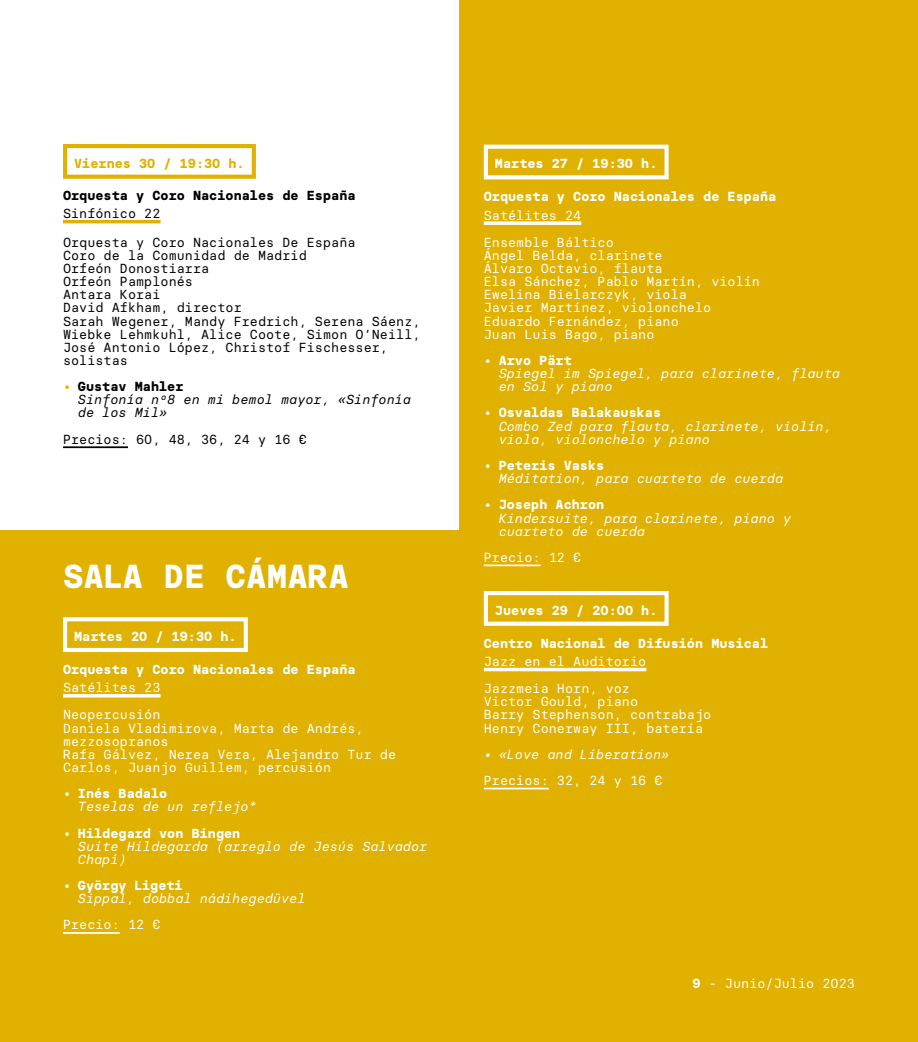
<style>
.page{position:relative;width:918px;height:1042px;background:#fff}
.page>*{position:absolute;margin:0;border:0;box-sizing:border-box;transform-origin:0 0}
.t1{font:700 33.25px "Basier Circle Mono";color:#fff}
.t2{font:13.12px/13.1px "Basier Circle Mono";color:#fff}
.t3{font:italic 13.12px/13.1px "Basier Circle Mono";color:#fff}
.t4{font:13.12px/13.1px "Basier Circle Mono";color:#000}
.t5{font:700 13.12px "Basier Circle Mono";color:#fff}
.t6{font:italic 13.12px/13.1px "Basier Circle Mono";color:#000}
.t7{font:700 13.12px "Basier Circle Mono";color:#000}
.t8{font:700 13.12px "Basier Circle Mono";color:#e0b100}
.s1{font-weight:700;font-style:normal;color:#e0b100}
.s2{font-weight:700;font-style:normal}
.s3{font-weight:700}
</style>
<div class="page">
<div style="left:459px;top:0;width:459px;height:1042px;background:#e0b100"></div>
<hr style="left:63px;top:220px;width:97px;height:3px;background:#e0b100">
<hr style="left:63px;top:446px;width:65px;height:2px;background:#000">
<div style="left:63px;top:144px;width:193px;height:35px;border:4px solid #e0b100"></div>
<div style="left:0;top:531px;width:458px;height:511px;background:#e0b100"></div>
<hr style="left:63px;top:694px;width:97px;height:3px;background:#fff">
<hr style="left:63px;top:932px;width:57px;height:2px;background:#fff">
<div style="left:63px;top:617px;width:185px;height:35px;border:4px solid #fff"></div>
<svg style="left:484px;top:221px;width:97px;height:4px"></svg>
<hr style="left:484px;top:564px;width:57px;height:2px;background:#fff">
<hr style="left:484px;top:668px;width:162px;height:3px;background:#fff">
<hr style="left:484px;top:788px;width:65px;height:1px;background:#fff">
<div style="left:484px;top:145px;width:184px;height:34px;border:4px solid #fff"></div>
<div style="left:484px;top:591px;width:184px;height:35px;border:4px solid #fff"></div>
<p class="t8" style="left:74px;top:155px;width:172px">Viernes 30 / 19:30 h.</p>
<p class="t7" style="left:63px;top:187px;width:294px">Orquesta y Coro Nacionales de España</p>
<p class="t4" style="left:63px;top:199px;width:294px;line-height:28.7px">Sinfónico 22<br>Orquesta y Coro Nacionales De España</p>
<p class="t4" style="left:63px;top:248px;width:359px">Coro de la Comunidad de Madrid<br>Orfeón Donostiarra<br>Orfeón Pamplonés<br>Antara Korai<br>David Afkham, director<br>Sarah Wegener, Mandy Fredrich, Serena Sáenz,<br>Wiebke Lehmkuhl, Alice Coote, Simon O’Neill,<br>José Antonio López, Christof Fischesser, solistas</p>
<p class="t6" style="left:78px;top:380px;width:335px;text-indent:-15px"><span class="s1">•</span> <span class="s2">Gustav Mahler<br></span>Sinfonía nº8 en mi bemol mayor, «Sinfonía de los Mil»</p>
<p class="t4" style="left:63px;top:432px;width:245px">Precios: 60, 48, 36, 24 y 16 €</p>
<h1 class="t1" style="left:63px;top:556px;width:288px">SALA DE CÁMARA</h1>
<p class="t5" style="left:74px;top:628px;width:164px">Martes 20 / 19:30 h.</p>
<p class="t5" style="left:63px;top:661px;width:294px">Orquesta y Coro Nacionales de España</p>
<p class="t2" style="left:63px;top:674px;width:99px;line-height:27.1px">Satélites 23<br>Neopercusión</p>
<p class="t2" style="left:63px;top:721px;width:335px">Daniela Vladimirova, Marta de Andrés, mezzosopranos<br>Rafa Gálvez, Nerea Vera, Alejandro Tur de<br>Carlos, Juanjo Guillem, percusión</p>
<p class="t5" style="left:63px;top:785px;width:106px">• Inés Badalo</p>
<p class="t3" style="left:78px;top:800px;width:180px">Teselas de un reflejo*</p>
<p class="t5" style="left:63px;top:825px;width:179px">• Hildegard von Bingen</p>
<p class="t3" style="left:78px;top:839px;width:351px">Suite Hildegarda (arreglo de Jesús Salvador<br>Chapí)</p>
<p class="t5" style="left:63px;top:877px;width:121px">• György Ligeti</p>
<p class="t3" style="left:78px;top:892px;width:229px">Sippal, dobbal nádihegedüvel</p>
<p class="t2" style="left:63px;top:918px;width:99px">Precio: 12 €</p>
<p class="t5" style="left:495px;top:155px;width:164px">Martes 27 / 19:30 h.</p>
<p class="t5" style="left:484px;top:188px;width:294px">Orquesta y Coro Nacionales de España</p>
<p class="t2" style="left:484px;top:201px;width:131px;line-height:27.1px">Satélites 24<br>Ensemble Báltico</p>
<p class="t2" style="left:484px;top:248px;width:278px">Ángel Belda, clarinete<br>Álvaro Octavio, flauta<br>Elsa Sánchez, Pablo Martín, violín<br>Ewelina Bielarczyk, viola<br>Javier Martínez, violonchelo<br>Eduardo Fernández, piano<br>Juan Luis Bago, piano</p>
<p class="t5" style="left:484px;top:352px;width:90px">• Arvo Pärt</p>
<p class="t3" style="left:499px;top:367px;width:343px">Spiegel im Spiegel, para clarinete, flauta en Sol y piano</p>
<p class="t5" style="left:484px;top:405px;width:179px">• Osvaldas Balakauskas</p>
<p class="t3" style="left:499px;top:419px;width:335px">Combo Zed para flauta, clarinete, violín, viola, violonchelo y piano</p>
<p class="t5" style="left:484px;top:457px;width:122px">• Peteris Vasks</p>
<p class="t3" style="left:499px;top:472px;width:286px">Méditation, para cuarteto de cuerda</p>
<p class="t5" style="left:484px;top:496px;width:122px">• Joseph Achron</p>
<p class="t3" style="left:499px;top:511px;width:294px">Kindersuite, para clarinete, piano y cuarteto de cuerda</p>
<p class="t2" style="left:484px;top:550px;width:99px">Precio: 12 €</p>
<p class="t5" style="left:495px;top:602px;width:164px">Jueves 29 / 20:00 h.</p>
<p class="t5" style="left:484px;top:635px;width:286px">Centro Nacional de Difusión Musical</p>
<p class="t2" style="left:484px;top:647px;width:164px;line-height:27.1px">Jazz en el Auditorio<br>Jazzmeia Horn, voz</p>
<p class="t2" style="left:484px;top:695px;width:229px">Victor Gould, piano<br>Barry Stephenson, contrabajo<br>Henry Conerway III, batería</p>
<p class="t3" style="left:484px;top:747px;width:187px">• «Love and Liberation»</p>
<p class="t2" style="left:484px;top:773px;width:180px">Precios: 32, 24 y 16 €</p>
<p class="t2" style="left:692px;top:976px;width:164px"><span class="s3">9</span> - Junio/Julio 2023</p>
</div>
